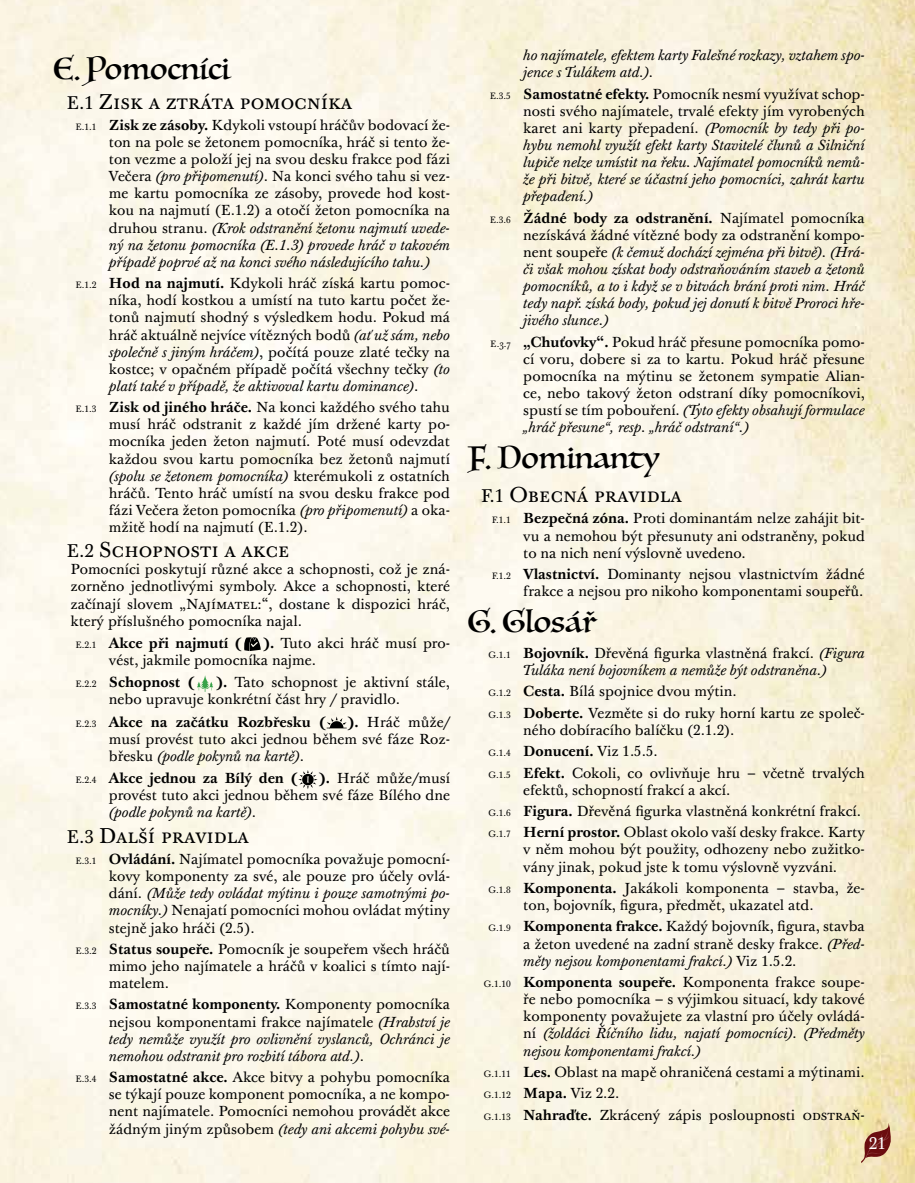
<style>
.page{position:relative;width:915px;height:1183px;background:#fff}
.page>*{position:absolute;margin:0;border:0;box-sizing:border-box;transform-origin:0 0}
.t1{font:30px "Luminari";color:#000}
.t2{font:21px "Baskerville Ten Pro";color:#000}
.t3{font:16.5px "Baskerville Ten Pro";color:#fff}
.t4{font:14.25px/17.1px "Baskerville Ten Pro";color:#000;text-align:justify}
.t5{font:italic 14.25px/17.1px "Baskerville Ten Pro";color:#000;text-align:justify}
.t6{font:700 14.25px "Baskerville Ten Pro";color:#000}
.s1{font-size:18px}
.s2{font-size:9px}
.s3{font-weight:700}
.s4{font-style:italic}
.s5{font-weight:400;font-size:9px}
.s6{font-style:normal;font-size:9px}
.s7{font-weight:700;font-style:normal}
.s8{font-style:normal}
</style>
<div class="page">
<img style="left:0;top:0;width:914px;height:1182px">
<svg style="left:860px;top:1122px;width:30px;height:40px"></svg>
<svg style="left:243px;top:637px;width:18px;height:14px"></svg>
<svg style="left:197px;top:675px;width:16px;height:16px"></svg>
<svg style="left:326px;top:716px;width:20px;height:12px"></svg>
<svg style="left:298px;top:769px;width:19px;height:20px"></svg>
<h1 class="t1" style="left:54px;top:43px;width:177px">E. Pomocníci</h1>
<h2 class="t2" style="left:66px;top:89px;width:287px"><span class="s1">E.1</span> Zisk a ztráta pomocníka</h2>
<p class="t4" style="left:109px;top:117px;width:342px;text-indent:-34px"><span class="s2">E.1.1</span> <span class="s3">Zisk ze zásoby.</span> Kdykoli vstoupí hráčův bodovací že&shy;ton na pole se žetonem pomocníka, hráč si tento že&shy;ton vezme a položí jej na svou desku frakce pod fázi Večera <span class="s4">(pro připomenutí)</span>. Na konci svého tahu si vez&shy;me kartu pomocníka ze zásoby, provede hod kost&shy;kou na najmutí (E.1.2) a otočí žeton pomocníka na druhou stranu. <span class="s4">(Krok odstranění žetonu najmutí uvede&shy;ný na žetonu pomocníka (E.1.3) provede hráč v takovém případě poprvé až na konci svého následujícího tahu.)</span></p>
<p class="t4" style="left:109px;top:275px;width:342px;text-indent:-34px"><span class="s2">E.1.2</span> <span class="s3">Hod na najmutí.</span> Kdykoli hráč získá kartu pomoc&shy;níka, hodí kostkou a umístí na tuto kartu počet že&shy;tonů najmutí shodný s výsledkem hodu. Pokud má hráč aktuálně nejvíce vítězných bodů <span class="s4">(ať už sám, nebo společně s jiným hráčem)</span>, počítá pouze zlaté tečky na kostce; v opačném případě počítá všechny tečky <span class="s4">(to platí také v případě, že aktivoval kartu dominance)</span>.</p>
<p class="t4" style="left:109px;top:399px;width:342px;text-indent:-34px"><span class="s2">E.1.3</span> <span class="s3">Zisk od jiného hráče.</span> Na konci každého svého tahu musí hráč odstranit z každé jím držené karty po&shy;mocníka jeden žeton najmutí. Poté musí odevzdat každou svou kartu pomocníka bez žetonů najmutí <span class="s4">(spolu se žetonem pomocníka)</span> kterémukoli z ostatních hráčů. Tento hráč umístí na svou desku frakce pod fázi Večera žeton pomocníka <span class="s4">(pro připomenutí)</span> a oka&shy;mžitě hodí na najmutí (E.1.2).</p>
<h2 class="t2" style="left:66px;top:537px;width:224px"><span class="s1">E.2</span> Schopnosti a akce</h2>
<p class="t4" style="left:71px;top:561px;width:381px">Pomocníci poskytují různé akce a schopnosti, což je zná&shy;zorněno jednotlivými symboly. Akce a schopnosti, které začínají slovem „Najímatel:“, dostane k dispozici hráč, který příslušného pomocníka najal.</p>
<p class="t6" style="left:75px;top:634px;width:167px"><span class="s5">E.2.1</span> Akce při najmutí (</p>
<p class="t4" style="left:109px;top:635px;width:342px;text-indent:154px"><span class="s3">).</span> Tuto akci hráč musí pro&shy;vést, jakmile pomocníka najme.</p>
<p class="t6" style="left:75px;top:673px;width:121px"><span class="s5">E.2.2</span> Schopnost (</p>
<p class="t4" style="left:109px;top:674px;width:342px;text-indent:107px"><span class="s3">).</span> Tato schopnost je aktivní stále, nebo upravuje konkrétní část hry / pravidlo.</p>
<p class="t6" style="left:75px;top:713px;width:252px"><span class="s5">E.2.3</span> Akce na začátku Rozbřesku (</p>
<p class="t4" style="left:109px;top:713px;width:342px;text-indent:239px"><span class="s3">).</span> Hráč může/ musí provést tuto akci jednou během své fáze Roz&shy;břesku <span class="s4">(podle pokynů na kartě)</span>.</p>
<p class="t6" style="left:75px;top:769px;width:223px"><span class="s5">E.2.4</span> Akce jednou za Bílý den (</p>
<p class="t4" style="left:109px;top:770px;width:342px;text-indent:210px"><span class="s3">).</span> Hráč může/musí provést tuto akci jednou během své fáze Bílého dne <span class="s4">(podle pokynů na kartě)</span>.</p>
<h2 class="t2" style="left:66px;top:822px;width:184px"><span class="s1">E.3</span> Další pravidla</h2>
<p class="t4" style="left:109px;top:851px;width:342px;text-indent:-34px"><span class="s2">E.3.1</span> <span class="s3">Ovládání.</span> Najímatel pomocníka považuje pomocní&shy;kovy komponenty za své, ale pouze pro účely ovlá&shy;dání. <span class="s4">(Může tedy ovládat mýtinu i pouze samotnými po&shy;mocníky.)</span> Nenajatí pomocníci mohou ovládat mýtiny stejně jako hráči (2.5).</p>
<p class="t4" style="left:109px;top:940px;width:342px;text-indent:-34px"><span class="s2">E.3.2</span> <span class="s3">Status soupeře.</span> Pomocník je soupeřem všech hráčů mimo jeho najímatele a hráčů v koalici s tímto nají&shy;matelem.</p>
<p class="t5" style="left:109px;top:996px;width:342px;text-indent:-34px"><span class="s6">E.3.3</span> <span class="s7">Samostatné komponenty.</span> <span class="s8">Komponenty pomocníka nejsou komponentami frakce najímatele</span> (Hrabství je tedy nemůže využít pro ovlivnění vyslanců, Ochránci je nemohou odstranit pro rozbití tábora atd.)<span class="s8">.</span></p>
<p class="t4" style="left:109px;top:1069px;width:342px;text-indent:-34px"><span class="s2">E.3.4</span> <span class="s3">Samostatné akce.</span> Akce bitvy a pohybu pomocníka se týkají pouze komponent pomocníka, a ne kompo&shy;nent najímatele. Pomocníci nemohou provádět akce žádným jiným způsobem <span class="s4">(tedy ani akcemi pohybu své-</span></p>
<p class="t5" style="left:523px;top:47px;width:343px">ho najímatele, efektem karty Falešné rozkazy, vztahem spo&shy;jence s Tulákem atd.).</p>
<p class="t5" style="left:523px;top:85px;width:343px;text-indent:-34px"><span class="s6">E.3.5</span> <span class="s7">Samostatné efekty.</span> <span class="s8">Pomocník nesmí využívat schop&shy;nosti svého najímatele, trvalé efekty jím vyrobených karet ani karty přepadení.</span> (Pomocník by tedy při po&shy;hybu nemohl využít efekt karty Stavitelé člunů a Silniční lupiče nelze umístit na řeku. Najímatel pomocníků nemů&shy;že při bitvě, které se účastní jeho pomocníci, zahrát kartu přepadení.)</p>
<p class="t5" style="left:523px;top:209px;width:343px;text-indent:-34px"><span class="s6">E.3.6</span> <span class="s7">Žádné body za odstranění.</span> <span class="s8">Najímatel pomocníka nezískává žádné vítězné body za odstranění kompo&shy;nent soupeře</span> (k čemuž dochází zejména při bitvě). (Hrá&shy;či však mohou získat body odstraňováním staveb a žetonů pomocníků, a to i když se v bitvách brání proti nim. Hráč tedy např. získá body, pokud jej donutí k bitvě Proroci hře&shy;jivého slunce.)</p>
<p class="t4" style="left:523px;top:334px;width:343px;text-indent:-33px"><span class="s2">E.3.7</span> <span class="s3">„Chuťovky“.</span> Pokud hráč přesune pomocníka pomo&shy;cí voru, dobere si za to kartu. Pokud hráč přesune pomocníka na mýtinu se žetonem sympatie Alian&shy;ce, nebo takový žeton odstraní díky pomocníkovi, spustí se tím pobouření. <span class="s4">(Tyto efekty obsahují formulace „hráč přesune“, resp. „hráč odstraní“.)</span></p>
<h1 class="t1" style="left:468px;top:432px;width:192px">F. Dominanty</h1>
<h2 class="t2" style="left:480px;top:482px;width:202px"><span class="s1">F.1</span> Obecná pravidla</h2>
<p class="t4" style="left:523px;top:510px;width:343px;text-indent:-32px"><span class="s2">F.1.1</span> <span class="s3">Bezpečná zóna.</span> Proti dominantám nelze zahájit bit&shy;vu a nemohou být přesunuty ani odstraněny, pokud to na nich není výslovně uvedeno.</p>
<p class="t4" style="left:491px;top:566px;width:374px;text-align:right"><span class="s2">F.1.2</span> <span class="s3">Vlastnictví.</span> Dominanty nejsou vlastnictvím žádné frakce a nejsou pro nikoho komponentami soupeřů.</p>
<h1 class="t1" style="left:468px;top:596px;width:130px">G. Glosář</h1>
<p class="t5" style="left:488px;top:644px;width:377px;text-align:center"><span class="s6">G.1.1</span> <span class="s7">Bojovník.</span> <span class="s8">Dřevěná figurka vlastněná frakcí.</span> (Figura<br>Tuláka není bojovníkem a nemůže být odstraněna.)</p>
<p class="t4" style="left:488px;top:681px;width:377px;line-height:21.3px"><span class="s2">G.1.2</span> <span class="s3">Cesta.</span> Bílá spojnice dvou mýtin.<br><span class="s2">G.1.3</span> <span class="s3">Doberte.</span> Vezměte si do ruky horní kartu ze společ-</p>
<p class="t4" style="left:488px;top:719px;width:377px;line-height:21.3px;text-align:left;text-indent:35px">ného dobíracího balíčku (2.1.2).<br><span class="s2">G.1.4</span> <span class="s3">Donucení.</span> Viz 1.5.5.<br><span class="s2">G.1.5</span> <span class="s3">Efekt.</span> Cokoli, co ovlivňuje hru – včetně trvalých</p>
<p class="t4" style="left:488px;top:779px;width:377px;line-height:21.3px;text-align:left;text-indent:35px">efektů, schopností frakcí a akcí.<br><span class="s2">G.1.6</span> <span class="s3">Figura.</span> Dřevěná figurka vlastněná konkrétní frakcí.<br><span class="s2">G.1.7</span> <span class="s3">Herní prostor.</span> Oblast okolo vaší desky frakce. Karty</p>
<p class="t4" style="left:523px;top:841px;width:343px">v něm mohou být použity, odhozeny nebo zužitko&shy;vány jinak, pokud jste k tomu výslovně vyzváni.</p>
<p class="t4" style="left:523px;top:879px;width:343px;text-indent:-35px"><span class="s2">G.1.8</span> <span class="s3">Komponenta.</span> Jakákoli komponenta – stavba, že&shy;ton, bojovník, figura, předmět, ukazatel atd.</p>
<p class="t4" style="left:523px;top:918px;width:343px;text-indent:-35px"><span class="s2">G.1.9</span> <span class="s3">Komponenta frakce.</span> Každý bojovník, figura, stavba a žeton uvedené na zadní straně desky frakce. <span class="s4">(Před&shy;měty nejsou komponentami frakcí.)</span> Viz 1.5.2.</p>
<p class="t4" style="left:523px;top:973px;width:343px;text-indent:-40px"><span class="s2">G.1.10</span> <span class="s3">Komponenta soupeře.</span> Komponenta frakce soupe&shy;ře nebo pomocníka – s výjimkou situací, kdy takové komponenty považujete za vlastní pro účely ovládá&shy;ní <span class="s4">(žoldáci Říčního lidu, najatí pomocníci). (Předměty nejsou komponentami frakcí.)</span></p>
<p class="t4" style="left:483px;top:1061px;width:382px;line-height:21.3px;text-align:left"><span class="s2">G.1.11</span> <span class="s3">Les.</span> Oblast na mapě ohraničená cestami a mýtinami.<br><span class="s2">G.1.12</span> <span class="s3">Mapa.</span> Viz 2.2.<br><span class="s2">G.1.13</span> <span class="s3">Nahraďte.</span> Zkrácený zápis posloupnosti odstraň-</p>
<p class="t3" style="left:868px;top:1133px;width:19px">21</p>
</div>
